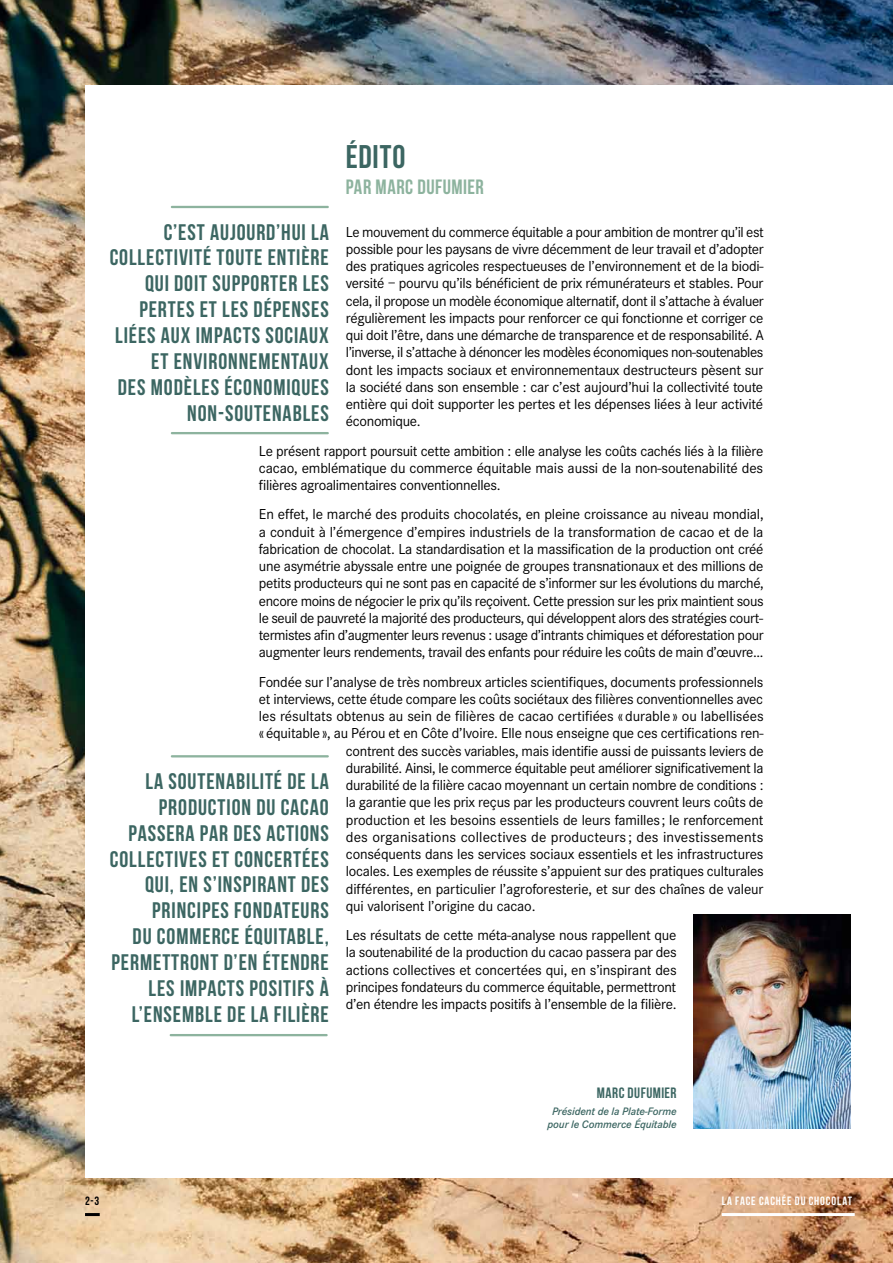
<style>
.page{position:relative;width:893px;height:1263px;background:#fff}
.page>*{position:absolute;margin:0;border:0;box-sizing:border-box;transform-origin:0 0}
.t1{font:32.85px "Bebas Neue";color:#3c6662}
.t2{font:22.5px/25.8px "Bebas Neue";letter-spacing:.04em;color:#3c6662;text-align:right}
.t3{font:20.7px "Bebas Neue";letter-spacing:.025em;color:#8db39e}
.t4{font:15px/17.2px "Corporate S";letter-spacing:-.015em;color:#000;text-align:justify}
.t5{font:15px "Corporate S";letter-spacing:.01em;color:#000}
.t6{font:15px "Bebas Neue";letter-spacing:.03em;color:#3c6662}
.t7{font:12px "Bebas Neue";letter-spacing:.075em;color:#fff}
.t8{font:12px "Bebas Neue";color:#000}
.t9{font:italic 600 11.25px/12.9px "Corporate S";letter-spacing:-.01em;color:#3c6662;text-align:center}
</style>
<div class="page">
<img style="left:0;top:0;width:893px;height:1263px">
<hr style="left:85px;top:1213px;width:15px;height:3px;background:#000">
<hr style="left:722px;top:1213px;width:133px;height:3px;background:#fff">
<div style="left:85px;top:85px;width:808px;height:1093px;background:#fff"></div>
<hr style="left:171px;top:206px;width:158px;height:2px;background:#8db39e">
<hr style="left:171px;top:432px;width:158px;height:2px;background:#8db39e">
<hr style="left:171px;top:755px;width:158px;height:2px;background:#8db39e">
<hr style="left:170px;top:1034px;width:158px;height:2px;background:#8db39e">
<img style="left:694px;top:914px;width:156px;height:214px">
<h1 class="t1" style="left:346px;top:139px;width:61px">ÉDITO</h1>
<h3 class="t3" style="left:346px;top:175px;width:139px">PAR MARC DUFUMIER</h3>
<h2 class="t2" style="left:110px;top:219px;width:221px">C’EST AUJOURD’HUI LA<br>COLLECTIVITÉ TOUTE ENTIÈRE<br>QUI DOIT SUPPORTER LES<br>PERTES ET LES DÉPENSES<br>LIÉES AUX IMPACTS SOCIAUX<br>ET ENVIRONNEMENTAUX<br>DES MODÈLES ÉCONOMIQUES<br>NON-SOUTENABLES</h2>
<p class="t4" style="left:346px;top:223px;width:419px">Le mouvement du commerce équitable a pour ambition de montrer qu’il est possible pour les paysans de vivre décemment de leur travail et d’adopter des pratiques agricoles respectueuses de l’environnement et de la biodi&shy;versité – pourvu qu’ils bénéficient de prix rémunérateurs et stables. Pour cela, il propose un modèle économique alternatif, dont il s’attache à évaluer régulièrement les impacts pour renforcer ce qui fonctionne et corriger ce qui doit l’être, dans une démarche de transparence et de responsabilité. A l’inverse, il s’attache à dénoncer les modèles économiques non-soutenables dont les impacts sociaux et environnementaux destructeurs pèsent sur la société dans son ensemble : car c’est aujourd’hui la collectivité toute entière qui doit supporter les pertes et les dépenses liées à leur activité économique.</p>
<p class="t4" style="left:259px;top:442px;width:506px">Le présent rapport poursuit cette ambition : elle analyse les coûts cachés liés à la filière cacao, emblématique du commerce équitable mais aussi de la non-soutenabilité des filières agroalimentaires conventionnelles.</p>
<p class="t4" style="left:259px;top:506px;width:506px">En effet, le marché des produits chocolatés, en pleine croissance au niveau mondial, a conduit à l’émergence d’empires industriels de la transformation de cacao et de la fabrication de chocolat. La standardisation et la massification de la production ont créé une asymétrie abyssale entre une poignée de groupes transnationaux et des millions de petits producteurs qui ne sont pas en capacité de s’informer sur les évolutions du marché, encore moins de négocier le prix qu’ils reçoivent. Cette pression sur les prix maintient sous le seuil de pauvreté la majorité des producteurs, qui développent alors des stratégies court&shy;termistes afin d’augmenter leurs revenus : usage d’intrants chimiques et déforestation pour augmenter leurs rendements, travail des enfants pour réduire les coûts de main d’œuvre…</p>
<p class="t4" style="left:259px;top:673px;width:506px">Fondée sur l’analyse de très nombreux articles scientifiques, documents professionnels</p>
<p class="t4" style="left:259px;top:690px;width:506px">et interviews, cette étude compare les coûts sociétaux des filières conventionnelles avec</p>
<p class="t4" style="left:259px;top:708px;width:506px">les résultats obtenus au sein de filières de cacao certifiées «durable» ou labellisées</p>
<p class="t4" style="left:259px;top:725px;width:506px">«équitable», au Pérou et en Côte d’Ivoire. Elle nous enseigne que ces certifications ren-</p>
<p class="t4" style="left:346px;top:742px;width:419px">contrent des succès variables, mais identifie aussi de puissants leviers de</p>
<p class="t4" style="left:346px;top:759px;width:419px">durabilité. Ainsi, le commerce équitable peut améliorer significativement la</p>
<p class="t4" style="left:346px;top:777px;width:419px">durabilité de la filière cacao moyennant un certain nombre de conditions :</p>
<p class="t4" style="left:346px;top:794px;width:419px">la garantie que les prix reçus par les producteurs couvrent leurs coûts de</p>
<p class="t4" style="left:346px;top:811px;width:419px">production et les besoins essentiels de leurs familles ; le renforcement</p>
<p class="t5" style="left:346px;top:829px;width:419px">des organisations collectives de producteurs ; des investissements</p>
<p class="t4" style="left:346px;top:846px;width:419px">conséquents dans les services sociaux essentiels et les infrastructures</p>
<p class="t4" style="left:346px;top:863px;width:419px">locales. Les exemples de réussite s’appuient sur des pratiques culturales</p>
<p class="t4" style="left:346px;top:880px;width:419px">différentes, en particulier l’agroforesterie, et sur des chaînes de valeur</p>
<p class="t4" style="left:346px;top:897px;width:191px">qui valorisent l’origine du cacao.</p>
<p class="t4" style="left:346px;top:927px;width:332px">Les résultats de cette méta-analyse nous rappellent que la soutenabilité de la production du cacao passera par des actions collectives et concertées qui, en s’inspirant des principes fondateurs du commerce équitable, permettront d’en étendre les impacts positifs à l’ensemble de la filière.</p>
<p class="t2" style="left:110px;top:768px;width:220px">LA SOUTENABILITÉ DE LA<br>PRODUCTION DU CACAO<br>PASSERA PAR DES ACTIONS<br>COLLECTIVES ET CONCERTÉES<br>QUI, EN S’INSPIRANT DES<br>PRINCIPES FONDATEURS<br>DU COMMERCE ÉQUITABLE,<br>PERMETTRONT D’EN ÉTENDRE<br>LES IMPACTS POSITIFS À<br>L’ENSEMBLE DE LA FILIÈRE</p>
<p class="t6" style="left:597px;top:1085px;width:81px">MARC DUFUMIER</p>
<p class="t9" style="left:548px;top:1105px;width:130px">Président de la Plate-Forme pour le Commerce Équitable</p>
<p class="t8" style="left:85px;top:1194px;width:16px">2-3</p>
<p class="t7" style="left:722px;top:1194px;width:132px">LA FACE CACHÉE DU CHOCOLAT</p>
</div>
